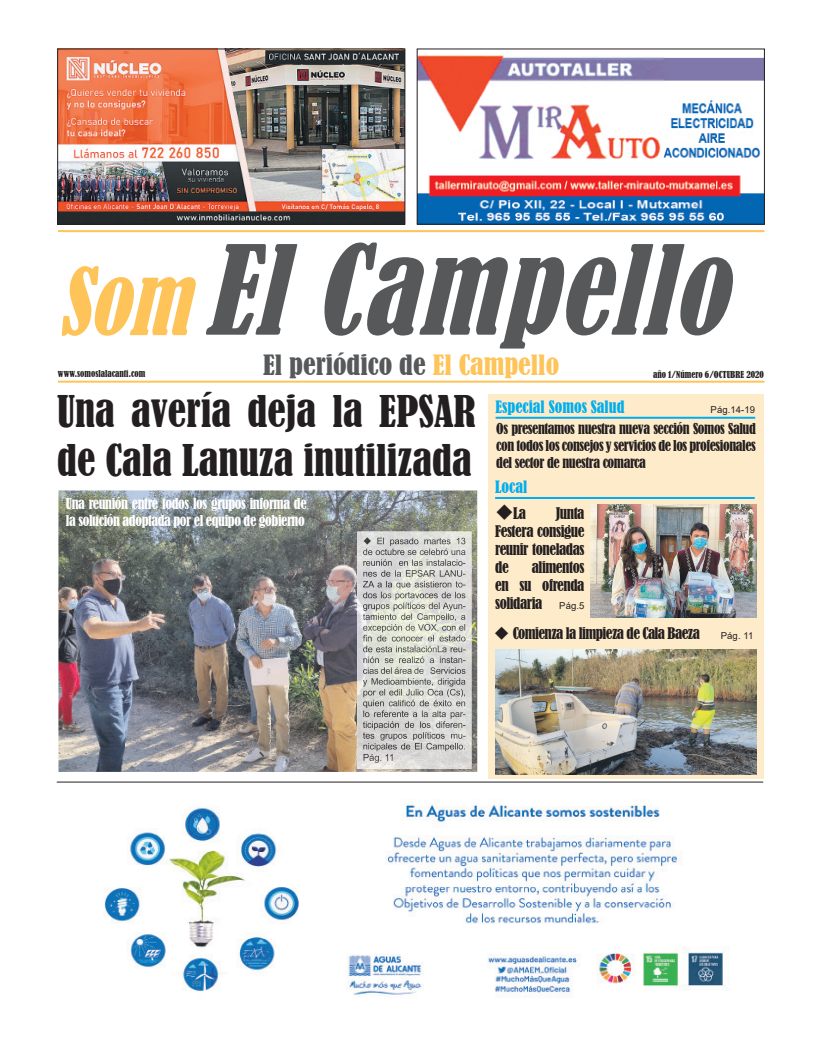
<style>
.page{position:relative;width:820px;height:1049px;background:#fff}
.page>*{position:absolute;margin:0;border:0;box-sizing:border-box;transform-origin:0 0}
.t1{font:italic condensed 115px "Bernard";color:#57585a}
.t2{font:condensed 41px/49.2px "Bernard";color:#231f20}
.t3{font:condensed 26.2px "Bernard";color:#57585a;scale:1.08 1}
.t4{font:condensed 16px "Bernard";color:#00aeef}
.t5{font:condensed 15px/18px "Bernard";letter-spacing:-.03em;color:#231f20;text-align:justify}
.t6{font:condensed 14px/16.8px "Bernard";letter-spacing:-.03em;color:#231f20;text-align:justify}
.t7{font:condensed 14px/16.8px "Bernard";letter-spacing:-.03em;color:#fff}
.t8{font:9.5px "Arial";letter-spacing:.01em;color:#231f20}
.t9{font:condensed 9px "Bernard";color:#231f20}
.s1{font-size:86.1px;color:#fec459}
.s2{color:#fec459}
.s3{font-family:"Arial";font-stretch:normal;font-size:9.5px}
</style>
<div class="page">
<hr style="left:58px;top:381px;width:706px;height:2px;background:#fec459">
<hr style="left:58px;top:230px;width:706px;height:2px;background:#fec459">
<img style="left:419px;top:55px;width:343px;height:167px">
<img style="left:59px;top:51px;width:344px;height:171px">
<div style="left:57px;top:49px;width:348px;height:175px;border:1px solid #231f20"></div>
<img style="left:58px;top:490px;width:419px;height:282px">
<div style="left:487px;top:394px;width:276px;height:384px;background:#feebc9"></div>
<img style="left:590px;top:505px;width:165px;height:112px">
<img style="left:357px;top:531px;width:114px;height:238px">
<svg style="left:363px;top:537px;width:8px;height:8px"></svg>
<img style="left:371px;top:538px;width:94px;height:8px">
<img style="left:363px;top:548px;width:102px;height:7px">
<img style="left:363px;top:559px;width:102px;height:7px">
<img style="left:363px;top:570px;width:102px;height:7px">
<img style="left:363px;top:581px;width:102px;height:8px">
<img style="left:363px;top:592px;width:102px;height:8px">
<img style="left:363px;top:602px;width:102px;height:9px">
<img style="left:363px;top:613px;width:102px;height:8px">
<img style="left:363px;top:624px;width:102px;height:8px">
<img style="left:363px;top:635px;width:102px;height:6px">
<img style="left:363px;top:646px;width:102px;height:6px">
<img style="left:363px;top:656px;width:102px;height:7px">
<img style="left:363px;top:667px;width:102px;height:7px">
<img style="left:363px;top:678px;width:102px;height:8px">
<img style="left:363px;top:689px;width:102px;height:8px">
<img style="left:363px;top:700px;width:102px;height:8px">
<img style="left:363px;top:710px;width:102px;height:9px">
<img style="left:363px;top:721px;width:102px;height:8px">
<img style="left:363px;top:732px;width:102px;height:8px">
<img style="left:363px;top:743px;width:102px;height:8px">
<img style="left:363px;top:754px;width:29px;height:9px">
<hr style="left:495px;top:417px;width:259px;height:2px;background:#00aeef">
<img style="left:103px;top:804px;width:625px;height:194px">
<hr style="left:57px;top:781px;width:706px;height:1px;background:#231f20">
<hr style="left:495px;top:497px;width:259px;height:2px;background:#00aeef">
<img style="left:495px;top:649px;width:260px;height:126px">
<h1 class="t1" style="left:57px;top:224px;width:700px"><span class="s1">Som</span> ElCampello</h1>
<h3 class="t3" style="left:263px;top:349px;width:275px">El periódico de <span class="s2">El Campello</span></h3>
<h2 class="t2" style="left:57px;top:387px;width:420px">Una avería deja la EPSAR de Cala Lanuza inutilizada</h2>
<p class="t5" style="left:495px;top:505px;width:32px">◆La</p>
<p class="t9" style="left:58px;top:368px;width:89px">www.somoslalacanti.com</p>
<p class="t9" style="left:652px;top:369px;width:112px">año 1/Número 6/OCTUBRE 2020</p>
<p class="t4" style="left:495px;top:398px;width:130px">Especial Somos Salud</p>
<p class="t8" style="left:710px;top:403px;width:46px">Pág.14-19</p>
<p class="t6" style="left:496px;top:421px;width:261px">Os presentamos nuestra nueva sección Somos Salud con todos los consejos y servicios de los profesionales del sector de nuestra comarca</p>
<p class="t4" style="left:495px;top:478px;width:34px">Local</p>
<p class="t7" style="left:66px;top:495px;width:242px">Una reunión entre todos los grupos informa de la solución adoptada por el equipo de gobierno</p>
<p class="t5" style="left:495px;top:505px;width:91px;text-indent:61px">Junta Festera consigue reunir toneladas de</p>
<p class="t5" style="left:495px;top:559px;width:91px;text-indent:37px">alimentos en su ofrenda solidaria <span class="s3">Pág.5</span></p>
<p class="t5" style="left:493px;top:625px;width:207px">◆ Comienza la limpieza de Cala Baeza</p>
<p class="t8" style="left:720px;top:629px;width:34px">Pág. 11</p>
</div>
